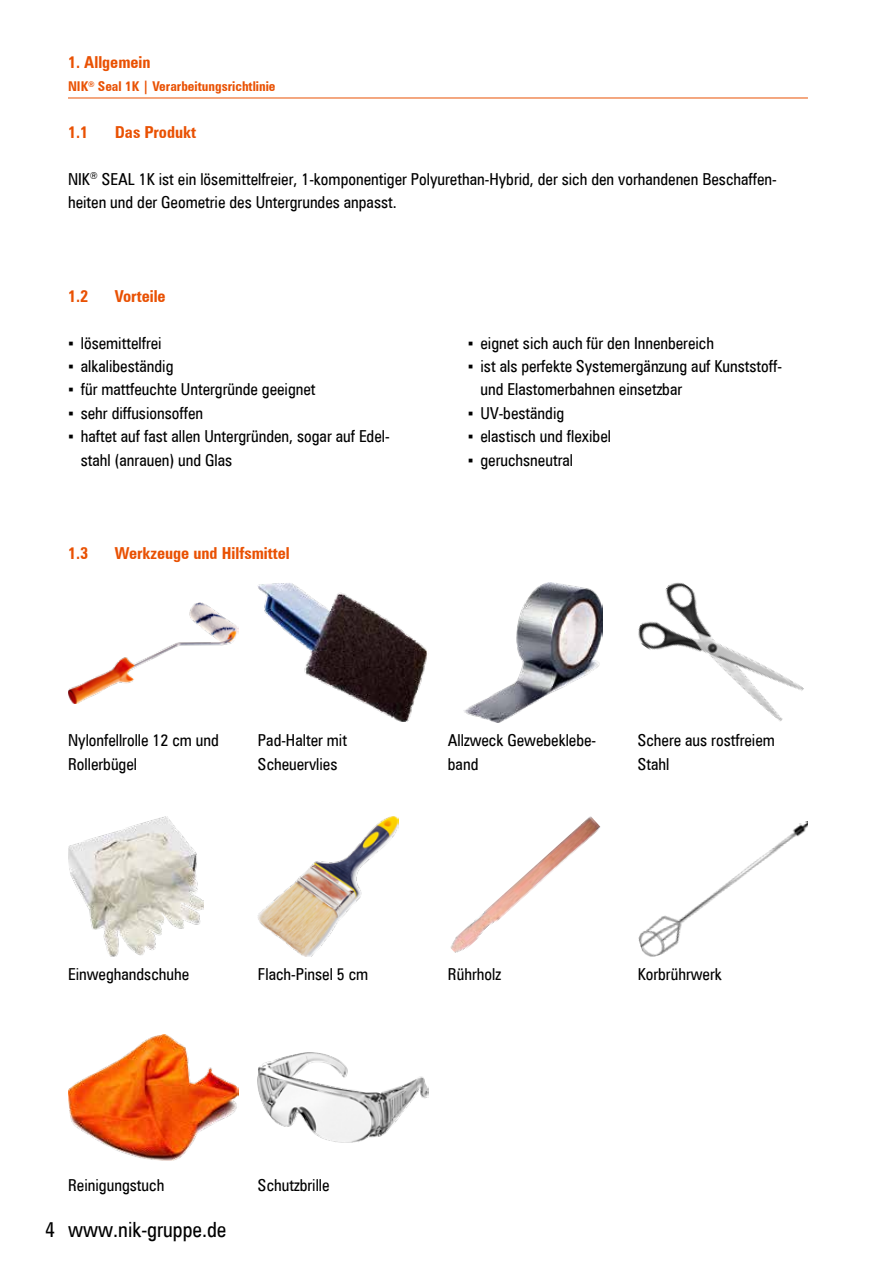
<style>
.page{position:relative;width:893px;height:1263px;background:#fff}
.page>*{position:absolute;margin:0;border:0;box-sizing:border-box;transform-origin:0 0}
.t1{font:condensed 21px "Zurich BT";color:#000}
.t2{font:condensed 16.5px/23.4px "Zurich BT";color:#000}
.t3{font:700 condensed 16.5px "Zurich BT";color:#e95103}
.t4{font:700 condensed 13.5px "Zurich BT";color:#e95103}
.s1{font-family:"Arial Narrow";font-stretch:normal}
</style>
<div class="page">
<hr style="left:68px;top:98px;width:740px;height:1px;background:#e95103">
<img style="left:68px;top:602px;width:170px;height:101px">
<img style="left:258px;top:583px;width:169px;height:139px">
<img style="left:463px;top:583px;width:139px;height:140px">
<img style="left:638px;top:583px;width:166px;height:138px">
<img style="left:68px;top:816px;width:135px;height:141px">
<img style="left:258px;top:816px;width:140px;height:141px">
<img style="left:450px;top:816px;width:151px;height:137px">
<img style="left:638px;top:821px;width:170px;height:136px">
<img style="left:68px;top:1034px;width:170px;height:126px">
<img style="left:258px;top:1052px;width:170px;height:90px">
<p class="t3" style="left:68px;top:52px;width:84px">1. Allgemein</p>
<p class="t4" style="left:68px;top:78px;width:209px">NIK<sup>®</sup> Seal 1K | Verarbeitungsrichtlinie</p>
<p class="t3" style="left:68px;top:122px;width:22px">1.1</p>
<p class="t3" style="left:115px;top:122px;width:83px">Das Produkt</p>
<p class="t2" style="left:68px;top:167px;width:710px">NIK<sup>®</sup> SEAL 1K ist ein lösemittelfreier, 1-komponentiger Polyurethan-Hybrid, der sich den vorhandenen Beschaffen&shy;heiten und der Geometrie des Untergrundes anpasst.</p>
<p class="t3" style="left:68px;top:286px;width:22px">1.2</p>
<p class="t3" style="left:115px;top:286px;width:52px">Vorteile</p>
<p class="t2" style="left:68px;top:331px;width:95px"><span class="s1">▪</span> lösemittelfrei</p>
<p class="t2" style="left:68px;top:354px;width:107px"><span class="s1">▪</span> alkalibeständig</p>
<p class="t2" style="left:68px;top:378px;width:249px"><span class="s1">▪</span> für mattfeuchte Untergründe geeignet</p>
<p class="t2" style="left:68px;top:401px;width:137px"><span class="s1">▪</span> sehr diffusionsoffen</p>
<p class="t2" style="left:81px;top:424px;width:310px;text-indent:-13px"><span class="s1">▪</span> haftet auf fast allen Untergründen, sogar auf Edel&shy;stahl (anrauen) und Glas</p>
<p class="t3" style="left:68px;top:543px;width:22px">1.3</p>
<p class="t3" style="left:115px;top:543px;width:176px">Werkzeuge und Hilfsmittel</p>
<p class="t2" style="left:468px;top:331px;width:248px"><span class="s1">▪</span> eignet sich auch für den Innenbereich</p>
<p class="t2" style="left:480px;top:354px;width:303px;text-indent:-13px"><span class="s1">▪</span> ist als perfekte Systemergänzung auf Kunststoff&shy;und Elastomerbahnen einsetzbar</p>
<p class="t2" style="left:468px;top:401px;width:98px"><span class="s1">▪</span> UV-beständig</p>
<p class="t2" style="left:468px;top:424px;width:145px"><span class="s1">▪</span> elastisch und flexibel</p>
<p class="t2" style="left:468px;top:448px;width:107px"><span class="s1">▪</span> geruchsneutral</p>
<p class="t2" style="left:68px;top:729px;width:152px">Nylonfellrolle 12 cm und<br>Rollerbügel</p>
<p class="t2" style="left:258px;top:729px;width:91px">Pad-Halter mit<br>Scheuervlies</p>
<p class="t2" style="left:448px;top:729px;width:150px">Allzweck Gewebeklebe&shy;band</p>
<p class="t2" style="left:638px;top:729px;width:139px">Schere aus rostfreiem<br>Stahl</p>
<p class="t2" style="left:68px;top:962px;width:123px">Einweghandschuhe</p>
<p class="t2" style="left:258px;top:962px;width:112px">Flach-Pinsel 5 cm</p>
<p class="t2" style="left:448px;top:962px;width:55px">Rührholz</p>
<p class="t2" style="left:638px;top:962px;width:86px">Korbrührwerk</p>
<p class="t2" style="left:68px;top:1173px;width:98px">Reinigungstuch</p>
<p class="t1" style="left:45px;top:1217px;width:183px">4 www.nik-gruppe.de</p>
<p class="t2" style="left:258px;top:1173px;width:73px">Schutzbrille</p>
</div>
